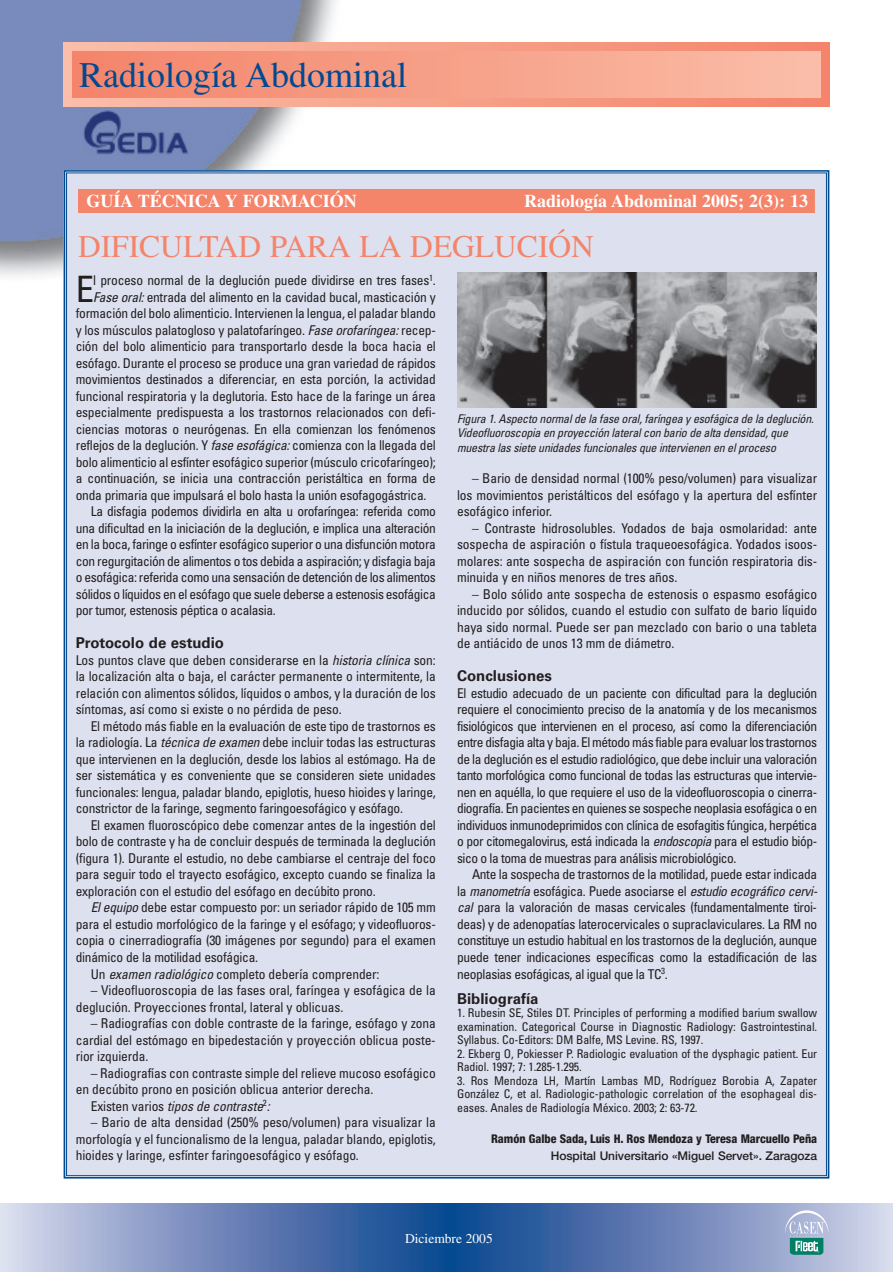
<style>
.page{position:relative;width:893px;height:1272px;background:#fff}
.page>*{position:absolute;margin:0;border:0;box-sizing:border-box;transform-origin:0 0}
.t1{font:condensed 36.3px "Univers LT Std";color:#231f20}
.t2{font:36px "Times LT Std";color:#014990}
.t3{font:31.5px "Times LT Std";color:#f4846a}
.t4{font:700 18px "Times LT Std";color:#fff}
.t5{font:700 15px "Univers LT Std";color:#231f20}
.t6{font:condensed 13.5px/16.5px "Univers LT Std";letter-spacing:-.02em;color:#231f20;text-align:justify}
.t7{font:italic condensed 13.5px "Univers LT Std";color:#231f20}
.t8{font:13.5px "Times LT Std";color:#fff}
.t9{font:condensed 12px/13.5px "Univers LT Std";letter-spacing:-.01em;color:#231f20;text-align:justify}
.t10{font:italic condensed 12px/14.4px "Univers LT Std";color:#231f20}
.t11{font:800 condensed 12px "Helvetica Neue LT Std";letter-spacing:-.005em;color:#231f20}
.t12{font:500 12px "Helvetica Neue LT Std";color:#231f20}
.s1{font-style:italic}
.s2{font-style:normal}
</style>
<div class="page">
<img style="left:0;top:0;width:353px;height:276px">
<svg style="left:0;top:1203px;width:893px;height:68px;background:#6c87b9"></svg>
<div style="left:64px;top:43px;width:765px;height:63px;background:linear-gradient(to right,#fabea9,#f3846a)"></div>
<div style="left:72px;top:51px;width:749px;height:47px;background:linear-gradient(to right,#f3846a,#fabda8)"></div>
<svg style="left:785px;top:1210px;width:43px;height:44px;background:#97b7c6"></svg>
<div style="left:63px;top:169px;width:767px;height:1010px;background:#dde1ef"></div>
<div style="left:78px;top:189px;width:737px;height:18px;background:#f4846a"></div>
<div style="left:78px;top:207px;width:737px;height:6px;background:#f4846a"></div>
<img style="left:457px;top:273px;width:359px;height:135px">
<h2 class="t2" style="left:79px;top:63px;width:329px">Radiología Abdominal</h2>
<h3 class="t4" style="left:86px;top:195px;width:272px">GUÍA TÉCNICA Y FORMACIÓN</h3>
<h3 class="t4" style="left:524px;top:195px;width:285px">Radiología Abdominal 2005; 2(3): 13</h3>
<h3 class="t3" style="left:78px;top:236px;width:517px">DIFICULTAD PARA LA DEGLUCIÓN</h3>
<h1 class="t1" style="left:76px;top:275px;width:20px">E</h1>
<p class="t6" style="left:93px;top:273px;width:344px">l proceso normal de la deglución puede dividirse en tres fases<sup>1</sup>.</p>
<p class="t6" style="left:93px;top:290px;width:344px"><span class="s1">Fase oral:</span> entrada del alimento en la cavidad bucal, masticación y</p>
<p class="t6" style="left:76px;top:306px;width:362px">formación del bolo alimenticio. Intervienen la lengua, el paladar blando</p>
<p class="t6" style="left:76px;top:323px;width:362px">y los músculos palatogloso y palatofaríngeo. <span class="s1">Fase orofaríngea:</span> recep-</p>
<p class="t6" style="left:76px;top:339px;width:362px">ción del bolo alimenticio para transportarlo desde la boca hacia el</p>
<p class="t6" style="left:76px;top:356px;width:362px">esófago. Durante el proceso se produce una gran variedad de rápidos</p>
<p class="t6" style="left:76px;top:372px;width:362px">movimientos destinados a diferenciar, en esta porción, la actividad</p>
<p class="t6" style="left:76px;top:389px;width:362px">funcional respiratoria y la deglutoria. Esto hace de la faringe un área</p>
<p class="t6" style="left:76px;top:405px;width:362px">especialmente predispuesta a los trastornos relacionados con defi-</p>
<p class="t6" style="left:76px;top:422px;width:362px">ciencias motoras o neurógenas. En ella comienzan los fenómenos</p>
<p class="t6" style="left:76px;top:438px;width:362px">reflejos de la deglución. Y <span class="s1">fase esofágica:</span> comienza con la llegada del</p>
<p class="t6" style="left:76px;top:455px;width:362px">bolo alimenticio al esfínter esofágico superior (músculo cricofaríngeo);</p>
<p class="t6" style="left:76px;top:471px;width:362px">a continuación, se inicia una contracción peristáltica en forma de</p>
<p class="t6" style="left:76px;top:488px;width:352px">onda primaria que impulsará el bolo hasta la unión esofagogástrica.</p>
<p class="t6" style="left:91px;top:504px;width:347px">La disfagia podemos dividirla en alta u orofaríngea: referida como</p>
<p class="t6" style="left:76px;top:521px;width:362px">una dificultad en la iniciación de la deglución, e implica una alteración</p>
<p class="t6" style="left:76px;top:537px;width:362px">en la boca, faringe o esfínter esofágico superior o una disfunción motora</p>
<p class="t6" style="left:76px;top:554px;width:362px">con regurgitación de alimentos o tos debida a aspiración; y disfagia baja</p>
<p class="t6" style="left:76px;top:570px;width:362px">o esofágica: referida como una sensación de detención de los alimentos</p>
<p class="t6" style="left:76px;top:587px;width:362px">sólidos o líquidos en el esófago que suele deberse a estenosis esofágica</p>
<p class="t6" style="left:76px;top:603px;width:201px">por tumor, estenosis péptica o acalasia.</p>
<p class="t5" style="left:76px;top:637px;width:150px">Protocolo de estudio</p>
<p class="t6" style="left:76px;top:653px;width:362px">Los puntos clave que deben considerarse en la <span class="s1">historia clínica</span> son: la localización alta o baja, el carácter permanente o intermitente, la relación con alimentos sólidos, líquidos o ambos, y la duración de los síntomas, así como si existe o no pérdida de peso.</p>
<p class="t6" style="left:76px;top:719px;width:362px;text-indent:15px">El método más fiable en la evaluación de este tipo de trastornos es la radiología. La <span class="s1">técnica de examen</span> debe incluir todas las estructuras que intervienen en la deglución, desde los labios al estómago. Ha de ser sistemática y es conveniente que se consideren siete unidades funcionales: lengua, paladar blando, epiglotis, hueso hioides y laringe, constrictor de la faringe, segmento faringoesofágico y esófago.</p>
<p class="t6" style="left:76px;top:818px;width:362px;text-indent:15px">El examen fluoroscópico debe comenzar antes de la ingestión del bolo de contraste y ha de concluir después de terminada la deglución (figura 1). Durante el estudio, no debe cambiarse el centraje del foco para seguir todo el trayecto esofágico, excepto cuando se finaliza la exploración con el estudio del esófago en decúbito prono.</p>
<p class="t6" style="left:91px;top:900px;width:347px"><span class="s1">El equipo</span> debe estar compuesto por: un seriador rápido de 105 mm</p>
<p class="t6" style="left:76px;top:917px;width:362px">para el estudio morfológico de la faringe y el esófago; y videofluoros-</p>
<p class="t6" style="left:76px;top:933px;width:362px">copia o cinerradiografía (30 imágenes por segundo) para el examen</p>
<p class="t6" style="left:76px;top:950px;width:184px">dinámico de la motilidad esofágica.</p>
<p class="t6" style="left:91px;top:966px;width:290px">Un <span class="s1">examen radiológico</span> completo debería comprender:</p>
<p class="t6" style="left:76px;top:983px;width:362px;text-indent:15px">– Videofluoroscopia de las fases oral, faríngea y esofágica de la deglución. Proyecciones frontal, lateral y oblicuas.</p>
<p class="t6" style="left:76px;top:1016px;width:362px;text-indent:15px">– Radiografías con doble contraste de la faringe, esófago y zona cardial del estómago en bipedestación y proyección oblicua poste&shy;rior izquierda.</p>
<p class="t6" style="left:91px;top:1065px;width:347px">– Radiografías con contraste simple del relieve mucoso esofágico</p>
<p class="t6" style="left:76px;top:1082px;width:299px">en decúbito prono en posición oblicua anterior derecha.</p>
<p class="t7" style="left:91px;top:1100px;width:181px"><span class="s2">Existen varios</span> tipos de contraste<sup>2</sup>:</p>
<p class="t6" style="left:76px;top:1115px;width:362px;text-indent:15px">– Bario de alta densidad (250% peso/volumen) para visualizar la morfología y el funcionalismo de la lengua, paladar blando, epiglotis, hioides y laringe, esfínter faringoesofágico y esófago.</p>
<p class="t10" style="left:457px;top:412px;width:358px">Figura 1. Aspecto normal de la fase oral, faríngea y esofágica de la deglución.<br>Videofluoroscopia en proyección lateral con bario de alta densidad, que muestra las siete unidades funcionales que intervienen en el proceso</p>
<p class="t6" style="left:457px;top:471px;width:362px;text-indent:15px">– Bario de densidad normal (100% peso/volumen) para visualizar los movimientos peristálticos del esófago y la apertura del esfínter esofágico inferior.</p>
<p class="t6" style="left:457px;top:521px;width:362px;text-indent:15px">– Contraste hidrosolubles. Yodados de baja osmolaridad: ante sospecha de aspiración o fístula traqueoesofágica. Yodados isoos&shy;molares: ante sospecha de aspiración con función respiratoria dis&shy;minuida y en niños menores de tres años.</p>
<p class="t6" style="left:457px;top:587px;width:362px;text-indent:15px">– Bolo sólido ante sospecha de estenosis o espasmo esofágico inducido por sólidos, cuando el estudio con sulfato de bario líquido haya sido normal. Puede ser pan mezclado con bario o una tableta de antiácido de unos 13 mm de diámetro.</p>
<p class="t5" style="left:457px;top:670px;width:97px">Conclusiones</p>
<p class="t6" style="left:457px;top:686px;width:362px">El estudio adecuado de un paciente con dificultad para la deglución requiere el conocimiento preciso de la anatomía y de los mecanismos fisiológicos que intervienen en el proceso, así como la diferenciación entre disfagia alta y baja. El método más fiable para evaluar los trastornos de la deglución es el estudio radiológico, que debe incluir una valoración tanto morfológica como funcional de todas las estructuras que intervie&shy;nen en aquélla, lo que requiere el uso de la videofluoroscopia o cinerra&shy;diografía. En pacientes en quienes se sospeche neoplasia esofágica o en individuos inmunodeprimidos con clínica de esofagitis fúngica, herpética o por citomegalovirus, está indicada la <span class="s1">endoscopia</span> para el estudio bióp&shy;sico o la toma de muestras para análisis microbiológico.</p>
<p class="t6" style="left:457px;top:867px;width:362px;text-indent:15px">Ante la sospecha de trastornos de la motilidad, puede estar indicada la <span class="s1">manometría</span> esofágica. Puede asociarse el <span class="s1">estudio ecográfico cervi&shy;cal</span> para la valoración de masas cervicales (fundamentalmente tiroi&shy;deas) y de adenopatías laterocervicales o supraclaviculares. La RM no constituye un estudio habitual en los trastornos de la deglución, aunque puede tener indicaciones específicas como la estadificación de las neoplasias esofágicas, al igual que la TC<sup>3</sup>.</p>
<p class="t5" style="left:457px;top:992px;width:83px">Bibliografía</p>
<p class="t9" style="left:457px;top:1006px;width:362px">1. Rubesin SE, Stiles DT. Principles of performing a modified barium swallow examination. Categorical Course in Diagnostic Radiology: Gastrointestinal.<br>Syllabus. Co-Editors: DM Balfe, MS Levine. RS, 1997.</p>
<p class="t9" style="left:457px;top:1047px;width:362px">2. Ekberg O, Pokiesser P. Radiologic evaluation of the dysphagic patient. Eur<br>Radiol. 1997; 7: 1.285-1.295.</p>
<p class="t9" style="left:457px;top:1074px;width:362px">3. Ros Mendoza LH, Martín Lambas MD, Rodríguez Borobia A, Zapater González C, et al. Radiologic-pathologic correlation of the esophageal dis&shy;eases. Anales de Radiología México. 2003; 2: 63-72.</p>
<p class="t11" style="left:491px;top:1134px;width:328px">Ramón Galbe Sada, Luis H. Ros Mendoza y Teresa Marcuello Peña</p>
<p class="t12" style="left:551px;top:1151px;width:268px">Hospital Universitario «Miguel Servet». Zaragoza</p>
<p class="t8" style="left:405px;top:1233px;width:89px">Diciembre 2005</p>
</div>
